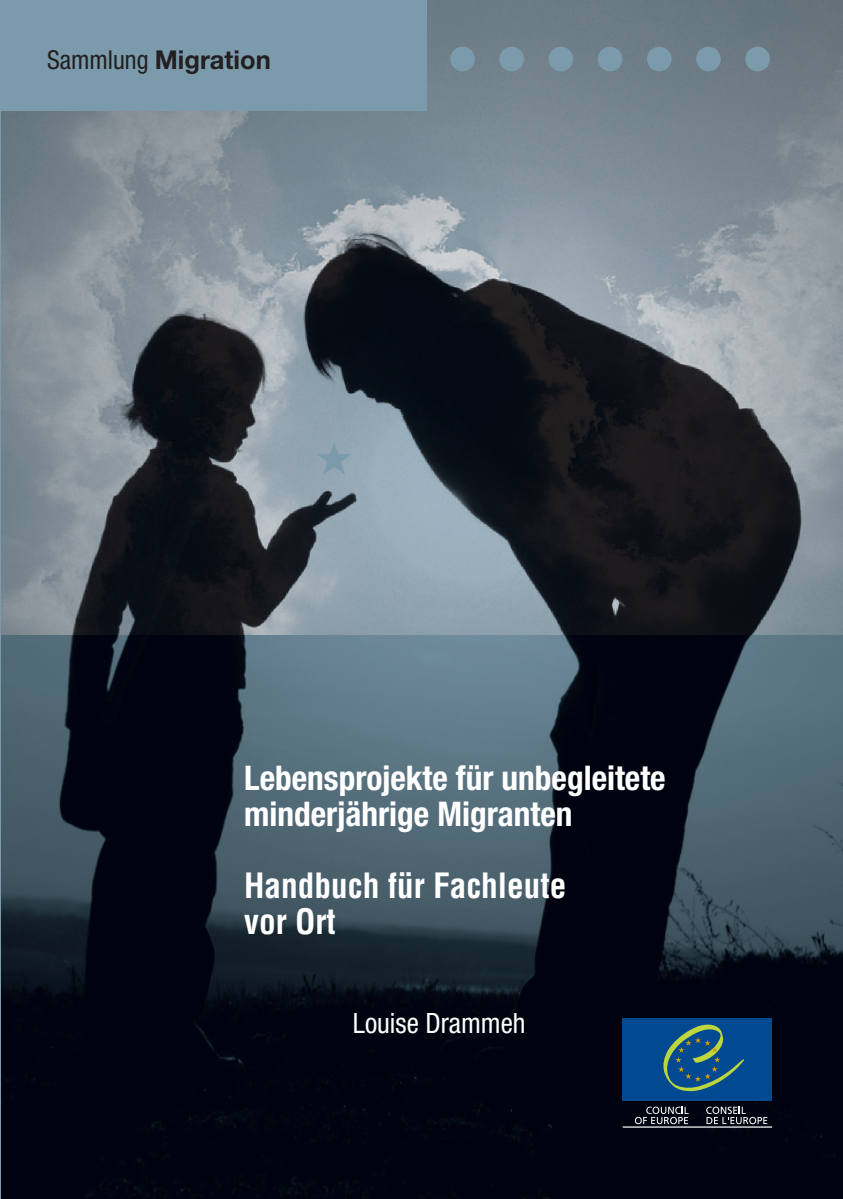
<style>
.page{position:relative;width:843px;height:1199px;background:#fff}
.page>*{position:absolute;margin:0;border:0;box-sizing:border-box;transform-origin:0 0}
.t1{font:700 condensed 34px/36px "Helvetica Neue LT Std";color:#fff}
.t2{font:700 condensed 34px/36px "Helvetica LT Std";color:#fff}
.t3{font:condensed 28px "Helvetica Neue LT Std";color:#fff}
.t4{font:700 26px "Helvetica Neue LT Std";color:#231f20}
.s1{font-weight:400;font-stretch:condensed}
</style>
<div class="page">
<img style="left:1px;top:0;width:841px;height:635px">
<svg style="left:1px;top:635px;width:841px;height:563px;background:#1e2935"></svg>
<div style="left:1px;top:0;width:426px;height:111px;background:#7b9bac"></div>
<div style="left:548px;top:47px;width:25px;height:24px;background:#7b9bac;border-radius:50%"></div>
<div style="left:499px;top:47px;width:25px;height:24px;background:#7b9bac;border-radius:50%"></div>
<div style="left:450px;top:47px;width:24px;height:24px;background:#7b9bac;border-radius:50%"></div>
<div style="left:597px;top:47px;width:25px;height:24px;background:#7b9bac;border-radius:50%"></div>
<div style="left:696px;top:47px;width:24px;height:24px;background:#7b9bac;border-radius:50%"></div>
<div style="left:745px;top:47px;width:24px;height:24px;background:#7b9bac;border-radius:50%"></div>
<div style="left:647px;top:47px;width:24px;height:24px;background:#7b9bac;border-radius:50%"></div>
<hr style="left:0;top:0;width:1px;height:1198px;background:#7b9bac">
<svg style="left:317px;top:441px;width:34px;height:33px"></svg>
<hr style="left:622px;top:1126px;width:150px;height:1px;background:#fff">
<svg style="left:706px;top:1106px;width:61px;height:18px"></svg>
<svg style="left:634px;top:1106px;width:54px;height:18px"></svg>
<div style="left:622px;top:1018px;width:150px;height:83px;background:#014990"></div>
<svg style="left:663px;top:1024px;width:81px;height:67px"></svg>
<p class="t4" style="left:47px;top:43px;width:225px"><span class="s1">Sammlung</span> Migration</p>
<p class="t1" style="left:244px;top:759px;width:423px">Lebensprojekte für unbegleitete minderjährige Migranten</p>
<p class="t2" style="left:244px;top:867px;width:324px">Handbuch für Fachleute vor Ort</p>
<p class="t3" style="left:353px;top:1007px;width:174px">Louise Drammeh</p>
</div>
